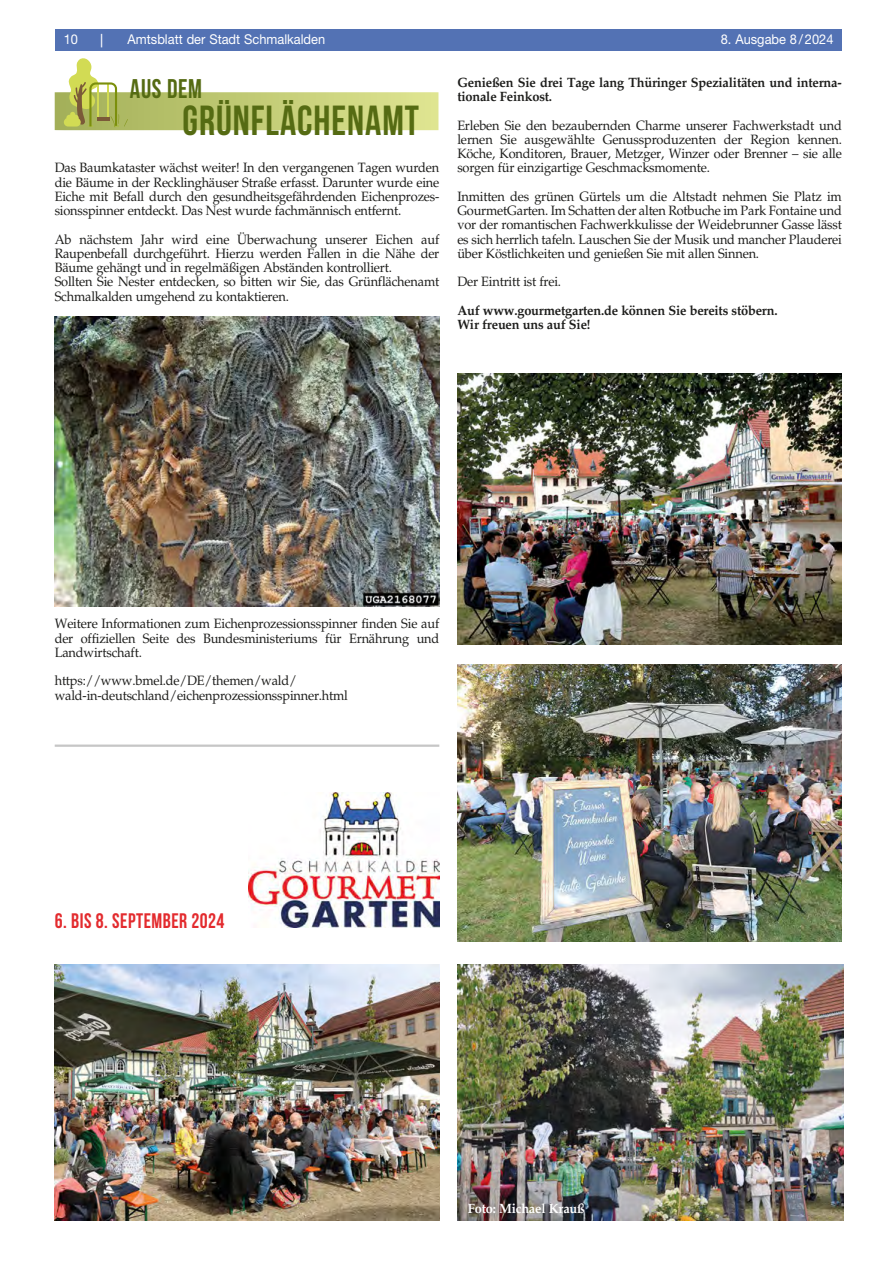
<style>
.page{position:relative;width:893px;height:1263px;background:#fff}
.page>*{position:absolute;margin:0;border:0;box-sizing:border-box;transform-origin:0 0}
.t1{font:700 42px "Bebas Neue";letter-spacing:.025em;color:#556b13;scale:.95 1}
.t2{font:700 27px "Bebas Neue";letter-spacing:.025em;color:#556b13;scale:.95 1}
.t3{font:700 21px "Bebas Neue";letter-spacing:.025em;color:#e32b2e;scale:.95 1}
.t4{font:13.5px/14.2px "Palatino LT Std";letter-spacing:-.015em;color:#1d1d1b;text-align:justify;scale:.95 1}
.t5{font:700 13.5px/14.2px "Palatino LT Std";letter-spacing:-.015em;color:#1d1d1b;scale:.95 1}
.t6{font:13.5px "Helvetica Neue LT Std";color:#fff;scale:.95 1}
.t7{font:700 13.5px "Palatino LT Std";letter-spacing:-.015em;color:#fff;scale:.95 1}
.s1{font-family:"Palatino LT Std";font-weight:700}
</style>
<div class="page">
<div style="left:55px;top:30px;width:787px;height:21px;background:#5372b4"></div>
<hr style="left:55px;top:744px;width:384px;height:3px;background:#c6c6c6">
<svg style="left:55px;top:58px;width:383px;height:72px"></svg>
<img style="left:55px;top:316px;width:384px;height:290px">
<img style="left:248px;top:792px;width:191px;height:136px">
<img style="left:55px;top:964px;width:384px;height:256px">
<img style="left:457px;top:374px;width:385px;height:271px">
<img style="left:457px;top:664px;width:385px;height:278px">
<img style="left:457px;top:964px;width:386px;height:256px">
<p class="t6" style="left:64px;top:35px;width:17px">10</p>
<p class="t6" style="left:98px;top:35px;width:241px"><span class="s1">|</span> Amtsblatt der Stadt Schmalkalden</p>
<p class="t6" style="left:721px;top:35px;width:120px">8. Ausgabe 8 / 2024</p>
<h2 class="t2" style="left:130px;top:73px;width:77px">AUS DEM</h2>
<h1 class="t1" style="left:183px;top:96px;width:250px">GRÜNFLÄCHENAMT</h1>
<p class="t4" style="left:55px;top:162px;width:406px">Das Baumkataster wächst weiter! In den vergangenen Tagen wurden die Bäume in der Recklinghäuser Straße erfasst. Darunter wurde eine Eiche mit Befall durch den gesundheitsgefährdenden Eichenprozes&shy;sionsspinner entdeckt. Das Nest wurde fachmännisch entfernt.</p>
<p class="t4" style="left:55px;top:233px;width:406px;text-align:left">Ab nächstem Jahr wird eine Überwachung unserer Eichen auf Raupenbefall durchgeführt. Hierzu werden Fallen in die Nähe der Bäume gehängt und in regelmäßigen Abständen kontrolliert.<br>Sollten Sie Nester entdecken, so bitten wir Sie, das Grünflächenamt Schmalkalden umgehend zu kontaktieren.</p>
<p class="t5" style="left:457px;top:77px;width:406px">Genießen Sie drei Tage lang Thüringer Spezialitäten und interna&shy;tionale Feinkost.</p>
<p class="t4" style="left:457px;top:119px;width:406px">Erleben Sie den bezaubernden Charme unserer Fachwerkstadt und lernen Sie ausgewählte Genussproduzenten der Region kennen.<br>Köche, Konditoren, Brauer, Metzger, Winzer oder Brenner – sie alle sorgen für einzigartige Geschmacksmomente.</p>
<p class="t4" style="left:457px;top:191px;width:406px">Inmitten des grünen Gürtels um die Altstadt nehmen Sie Platz im GourmetGarten. Im Schatten der alten Rotbuche im Park Fontaine und vor der romantischen Fachwerkkulisse der Weidebrunner Gasse lässt es sich herrlich tafeln. Lauschen Sie der Musik und mancher Plauderei über Köstlichkeiten und genießen Sie mit allen Sinnen.</p>
<p class="t4" style="left:457px;top:276px;width:111px">Der Eintritt ist frei.</p>
<p class="t5" style="left:457px;top:305px;width:339px">Auf www.gourmetgarten.de können Sie bereits stöbern.<br>Wir freuen uns auf Sie!</p>
<p class="t4" style="left:55px;top:618px;width:406px">Weitere Informationen zum Eichenprozessionsspinner finden Sie auf der offiziellen Seite des Bundesministeriums für Ernährung und Landwirtschaft.</p>
<p class="t4" style="left:55px;top:675px;width:310px">https://www.bmel.de/DE/themen/wald/ wald-in-deutschland/eichenprozessionsspinner.html</p>
<h3 class="t3" style="left:55px;top:908px;width:180px">6. BIS 8. SEPTEMBER 2024</h3>
<p class="t7" style="left:468px;top:1203px;width:125px">Foto: Michael Krauß</p>
</div>
